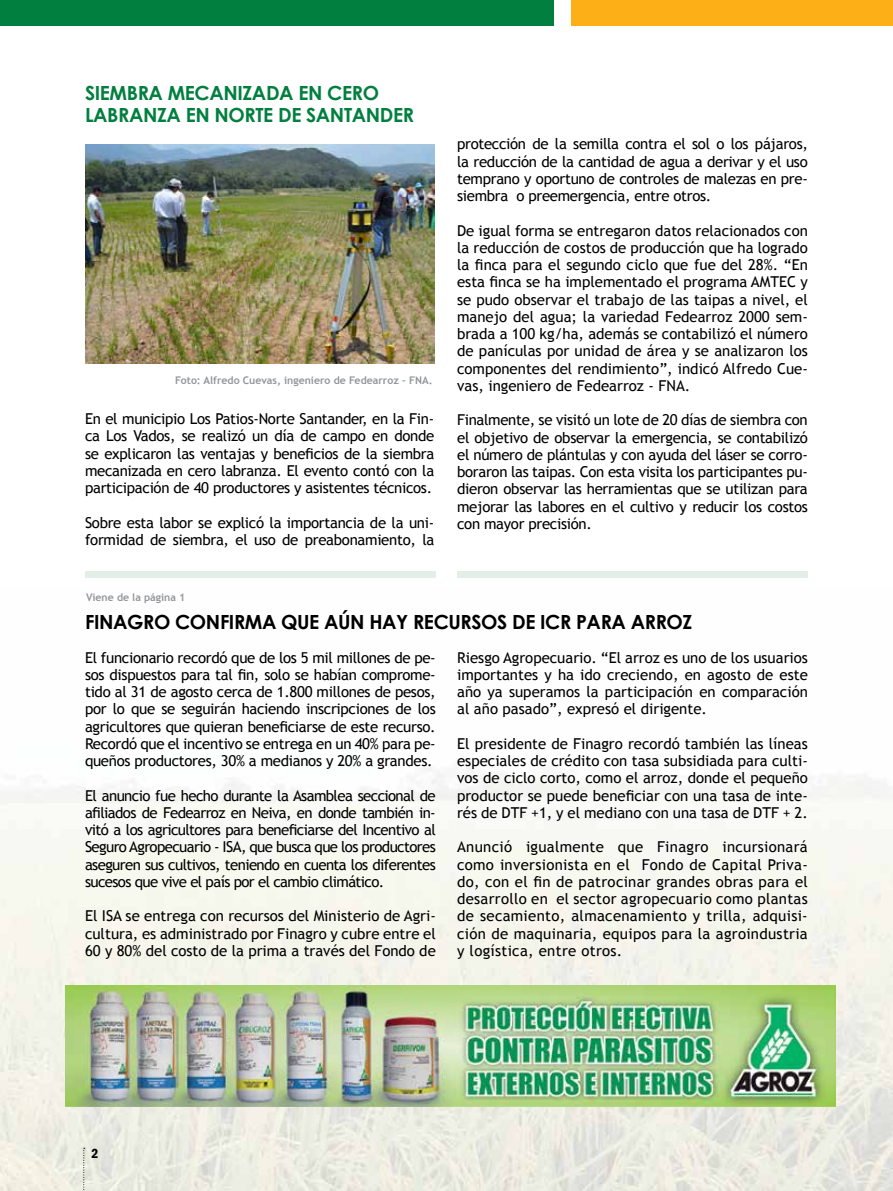
<style>
.page{position:relative;width:893px;height:1191px;background:#fff}
.page>*{position:absolute;margin:0;border:0;box-sizing:border-box;transform-origin:0 0}
.t1{font:700 19.5px/22.5px "Century Gothic";letter-spacing:-.02em;color:#007f3e}
.t2{font:700 19.5px "Century Gothic";letter-spacing:-.02em;color:#000}
.t3{font:15px/17.2px "Trebuchet MS";letter-spacing:-.02em;color:#000;text-align:justify}
.t4{font:600 condensed 13.5px "Franklin Gothic";color:#000}
.t5{font:700 10.5px "Trebuchet MS";color:#939598}
</style>
<div class="page">
<img style="left:0;top:768px;width:893px;height:423px">
<svg style="left:83px;top:1147px;width:2px;height:44px"></svg>
<div style="left:0;top:0;width:554px;height:26px;background:#007f3e"></div>
<div style="left:572px;top:0;width:321px;height:26px;background:#fcaf17"></div>
<div style="left:85px;top:571px;width:351px;height:6px;background:#e3eee6"></div>
<div style="left:457px;top:571px;width:351px;height:6px;background:#e3eee6"></div>
<img style="left:65px;top:985px;width:771px;height:122px">
<img style="left:85px;top:145px;width:349px;height:218px">
<h1 class="t1" style="left:85px;top:80px;width:296px">SIEMBRA MECANIZADA EN CERO<br>LABRANZA EN NORTE</h1>
<h1 class="t1" style="left:278px;top:103px;width:41px">DE SANTANDER</h1>
<p class="t5" style="left:175px;top:373px;width:259px">Foto: Alfredo Cuevas, ingeniero de Fedearroz – FNA.</p>
<p class="t3" style="left:85px;top:410px;width:351px">En el municipio Los Patios-Norte Santander, en la Fin&shy;ca Los Vados, se realizó un día de campo en donde se explicaron las ventajas y beneficios de la siembra mecanizada en cero labranza. El evento contó con la participación de 40 productores y asistentes técnicos.</p>
<p class="t3" style="left:85px;top:513px;width:351px">Sobre esta labor se explicó la importancia de la uni&shy;formidad de siembra, el uso de preabonamiento, la</p>
<p class="t5" style="left:86px;top:591px;width:101px">Viene de la página 1</p>
<p class="t3" style="left:457px;top:135px;width:352px">protección de la semilla contra el sol o los pájaros, la reducción de la cantidad de agua a derivar y el uso temprano y oportuno de controles de malezas en pre&shy;siembra o preemergencia, entre otros.</p>
<p class="t3" style="left:457px;top:221px;width:352px">De igual forma se entregaron datos relacionados con la reducción de costos de producción que ha logrado la finca para el segundo ciclo que fue del 28%. “En esta finca se ha implementado el programa AMTEC y se pudo observar el trabajo de las taipas a nivel, el manejo del agua; la variedad Fedearroz 2000 sem&shy;brada a 100 kg/ha, además se contabilizó el número de panículas por unidad de área y se analizaron los componentes del rendimiento”, indicó Alfredo Cue&shy;vas, ingeniero de Fedearroz - FNA.</p>
<p class="t3" style="left:457px;top:411px;width:352px">Finalmente, se visitó un lote de 20 días de siembra con el objetivo de observar la emergencia, se contabilizó el número de plántulas y con ayuda del láser se corro&shy;boraron las taipas. Con esta visita los participantes pu&shy;dieron observar las herramientas que se utilizan para mejorar las labores en el cultivo y reducir los costos con mayor precisión.</p>
<h1 class="t2" style="left:85px;top:606px;width:23px">FINAGRO</h1>
<h1 class="t2" style="left:175px;top:606px;width:14px">CONFIRMA</h1>
<h1 class="t2" style="left:281px;top:606px;width:145px">QUE AÚN HAY RECURSOS</h1>
<h1 class="t2" style="left:512px;top:606px;width:77px">DE ICR PARA</h1>
<h1 class="t2" style="left:631px;top:606px;width:14px">ARRO</h1>
<h1 class="t2" style="left:683px;top:606px;width:11px">Z</h1>
<p class="t3" style="left:85px;top:648px;width:352px">El funcionario recordó que de los 5 mil millones de pe&shy;sos dispuestos para tal fin, solo se habían comprome&shy;tido al 31 de agosto cerca de 1.800 millones de pesos, por lo que se seguirán haciendo inscripciones de los agricultores que quieran beneficiarse de este recurso.<br>Recordó que el incentivo se entrega en un 40% para pe&shy;queños productores, 30% a medianos y 20% a grandes.</p>
<p class="t3" style="left:85px;top:786px;width:352px">El anuncio fue hecho durante la Asamblea seccional de afiliados de Fedearroz en Neiva, en donde también in&shy;vitó a los agricultores para beneficiarse del Incentivo al Seguro Agropecuario - ISA, que busca que los productores aseguren sus cultivos, teniendo en cuenta los diferentes sucesos que vive el país por el cambio climático.</p>
<p class="t3" style="left:85px;top:907px;width:352px">El ISA se entrega con recursos del Ministerio de Agri&shy;cultura, es administrado por Finagro y cubre entre el 60 y 80% del costo de la prima a través del Fondo de</p>
<p class="t3" style="left:457px;top:648px;width:352px">Riesgo Agropecuario. “El arroz es uno de los usuarios importantes y ha ido creciendo, en agosto de este año ya superamos la participación en comparación al año pasado”, expresó el dirigente.</p>
<p class="t3" style="left:457px;top:735px;width:352px">El presidente de Finagro recordó también las líneas especiales de crédito con tasa subsidiada para culti&shy;vos de ciclo corto, como el arroz, donde el pequeño productor se puede beneficiar con una tasa de inte&shy;rés de DTF +1, y el mediano con una tasa de DTF + 2.</p>
<p class="t3" style="left:457px;top:838px;width:352px">Anunció igualmente que Finagro incursionará como inversionista en el Fondo de Capital Priva&shy;do, con el fin de patrocinar grandes obras para el desarrollo en el sector agropecuario como plantas de secamiento, almacenamiento y trilla, adquisi&shy;ción de maquinaria, equipos para la agroindustria y logística, entre otros.</p>
<p class="t4" style="left:91px;top:1144px;width:8px">2</p>
</div>
